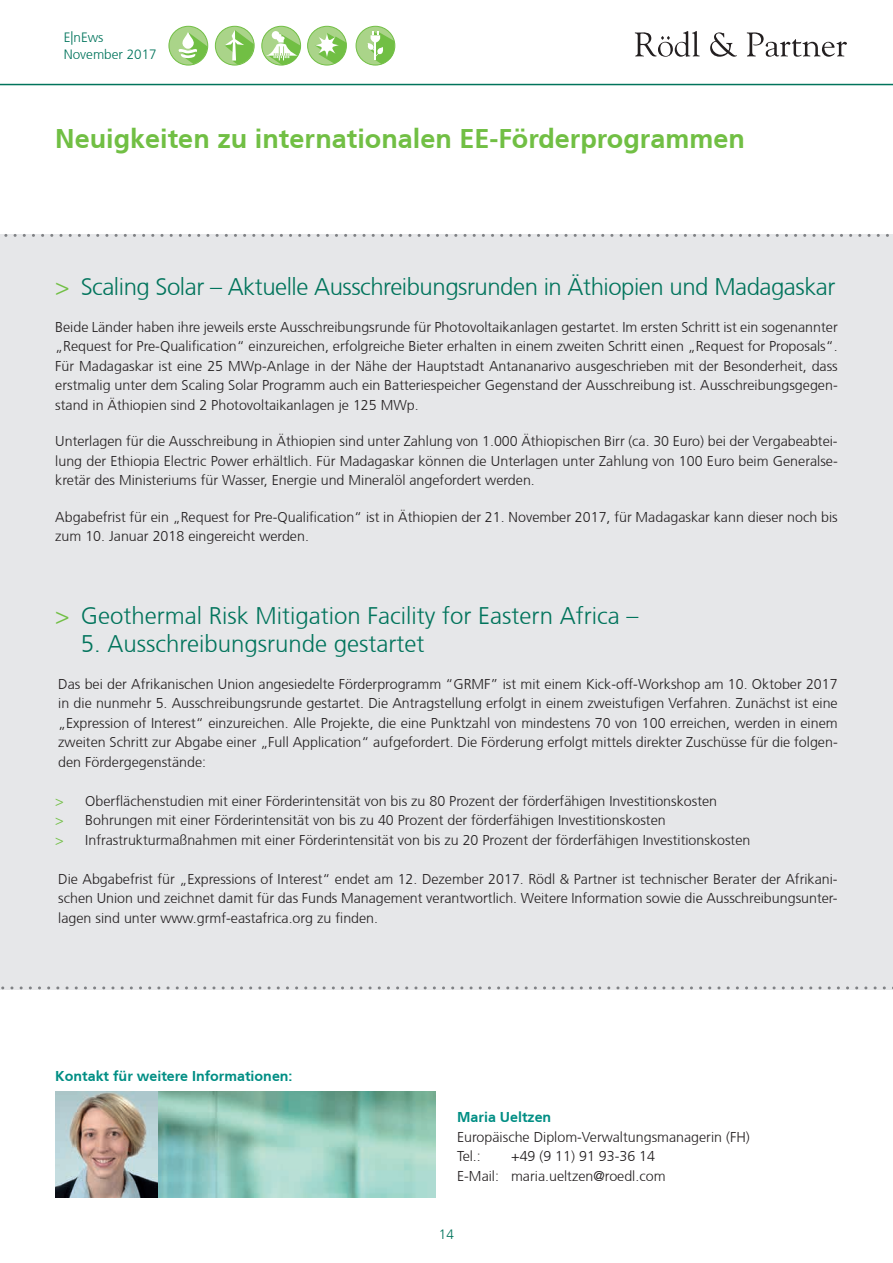
<style>
.page{position:relative;width:893px;height:1263px;background:#fff}
.page>*{position:absolute;margin:0;border:0;box-sizing:border-box;transform-origin:0 0}
.t1{font:700 27px "Frutiger CE";color:#71bf44}
.t2{font:300 24px "Frutiger CE";color:#01745c}
.t3{font:300 24px "Frutiger CE";letter-spacing:-.02em;color:#01745c}
.t4{font:300 14.25px/19.5px "Frutiger CE";color:#231f20}
.t5{font:700 14.25px "Frutiger CE";color:#008e84}
.t6{font:300 13.5px/16.2px "Frutiger CE";color:#01745c}
.s1{color:#71bf44}
</style>
<div class="page">
<hr style="left:0;top:84px;width:893px;height:1px;background:#01745c">
<svg style="left:262px;top:26px;width:39px;height:39px"></svg>
<div style="left:261px;top:26px;width:40px;height:39px;border:1px solid #71bf44;border-radius:50%"></div>
<div style="left:215px;top:26px;width:39px;height:39px;background:#aad489;border-radius:50%"></div>
<div style="left:215px;top:26px;width:39px;height:39px;border:1px solid #71bf44;border-radius:50%"></div>
<div style="left:169px;top:26px;width:39px;height:39px;background:#aad489;border-radius:50%"></div>
<div style="left:169px;top:26px;width:39px;height:39px;border:1px solid #71bf44;border-radius:50%"></div>
<div style="left:308px;top:26px;width:38px;height:39px;background:#aad489;border-radius:50%"></div>
<div style="left:307px;top:26px;width:40px;height:39px;border:1px solid #71bf44;border-radius:50%"></div>
<div style="left:356px;top:26px;width:39px;height:39px;background:#aad489;border-radius:50%"></div>
<div style="left:356px;top:26px;width:39px;height:39px;border:1px solid #71bf44;border-radius:50%"></div>
<svg style="left:178px;top:32px;width:30px;height:32px"></svg>
<svg style="left:225px;top:30px;width:30px;height:35px"></svg>
<svg style="left:315px;top:33px;width:32px;height:31px"></svg>
<svg style="left:367px;top:32px;width:29px;height:32px"></svg>
<svg style="left:265px;top:31px;width:36px;height:34px"></svg>
<svg style="left:635px;top:31px;width:65px;height:26px"></svg>
<svg style="left:710px;top:32px;width:27px;height:25px"></svg>
<svg style="left:747px;top:32px;width:100px;height:25px"></svg>
<div style="left:0;top:234px;width:893px;height:755px;background:#e6e7e9"></div>
<svg style="left:1px;top:986px;width:892px;height:3px"></svg>
<svg style="left:4px;top:234px;width:885px;height:3px"></svg>
<img style="left:157px;top:1091px;width:279px;height:106px">
<img style="left:55px;top:1091px;width:102px;height:106px">
<p class="t6" style="left:64px;top:29px;width:95px">E|nEws<br>November 2017</p>
<h1 class="t1" style="left:55px;top:122px;width:691px">Neuigkeiten zu internationalen EE-Förderprogrammen</h1>
<h2 class="t3" style="left:55px;top:273px;width:782px"><span class="s1">&gt;</span> Scaling Solar – Aktuelle Ausschreibungsrunden in Äthiopien und Madagaskar</h2>
<p class="t4" style="left:55px;top:317px;width:784px;text-align:justify">Beide Länder haben ihre jeweils erste Ausschreibungsrunde für Photovoltaikanlagen gestartet. Im ersten Schritt ist ein sogenannter „Request for Pre-Qualification“ einzureichen, erfolgreiche Bieter erhalten in einem zweiten Schritt einen „Request for Proposals“.<br>Für Madagaskar ist eine 25 MWp-Anlage in der Nähe der Hauptstadt Antananarivo ausgeschrieben mit der Besonderheit, dass erstmalig unter dem Scaling Solar Programm auch ein Batteriespeicher Gegenstand der Ausschreibung ist. Ausschreibungsgegen&shy;stand in Äthiopien sind 2 Photovoltaikanlagen je 125 MWp.</p>
<p class="t4" style="left:55px;top:431px;width:784px;text-align:justify">Unterlagen für die Ausschreibung in Äthiopien sind unter Zahlung von 1.000 Äthiopischen Birr (ca. 30 Euro) bei der Vergabeabtei&shy;lung der Ethiopia Electric Power erhältlich. Für Madagaskar können die Unterlagen unter Zahlung von 100 Euro beim Generalse&shy;kretär des Ministeriums für Wasser, Energie und Mineralöl angefordert werden.</p>
<p class="t4" style="left:55px;top:507px;width:784px">Abgabefrist für ein „Request for Pre-Qualification“ ist in Äthiopien der 21. November 2017, für Madagaskar kann dieser noch bis zum 10. Januar 2018 eingereicht werden.</p>
<h2 class="t2" style="left:55px;top:601px;width:585px"><span class="s1">&gt;</span> Geothermal Risk Mitigation Facility for Eastern Africa –</h2>
<h2 class="t2" style="left:81px;top:630px;width:345px">5. Ausschreibungsrunde gestartet</h2>
<p class="t4" style="left:58px;top:674px;width:781px;text-align:justify">Das bei der Afrikanischen Union angesiedelte Förderprogramm “GRMF” ist mit einem Kick-off-Workshop am 10. Oktober 2017 in die nunmehr 5. Ausschreibungsrunde gestartet. Die Antragstellung erfolgt in einem zweistufigen Verfahren. Zunächst ist eine „Expression of Interest“ einzureichen. Alle Projekte, die eine Punktzahl von mindestens 70 von 100 erreichen, werden in einem zweiten Schritt zur Abgabe einer „Full Application“ aufgefordert. Die Förderung erfolgt mittels direkter Zuschüsse für die folgen&shy;den Fördergegenstände:</p>
<p class="t4" style="left:55px;top:791px;width:697px"><span class="s1">&gt;</span> Oberflächenstudien mit einer Förderintensität von bis zu 80 Prozent der förderfähigen Investitionskosten<br><span class="s1">&gt;</span> Bohrungen mit einer Förderintensität von bis zu 40 Prozent der förderfähigen Investitionskosten<br><span class="s1">&gt;</span> Infrastrukturmaßnahmen mit einer Förderintensität von bis zu 20 Prozent der förderfähigen Investitionskosten</p>
<p class="t4" style="left:58px;top:869px;width:781px;text-align:justify">Die Abgabefrist für „Expressions of Interest“ endet am 12. Dezember 2017. Rödl &amp; Partner ist technischer Berater der Afrikani&shy;schen Union und zeichnet damit für das Funds Management verantwortlich. Weitere Information sowie die Ausschreibungsunter&shy;lagen sind unter www.grmf-eastafrica.org zu finden.</p>
<p class="t5" style="left:55px;top:1067px;width:239px">Kontakt für weitere Informationen:</p>
<p class="t5" style="left:457px;top:1109px;width:96px">Maria Ueltzen</p>
<p class="t4" style="left:457px;top:1127px;width:294px">Europäische Diplom-Verwaltungsmanagerin (FH)<br>Tel.:</p>
<p class="t4" style="left:457px;top:1146px;width:210px;text-indent:54px">+49 (9 11) 91 93-36 14<br>E-Mail: maria.ueltzen@roedl.com</p>
<p class="t6" style="left:439px;top:1226px;width:17px">14</p>
</div>
